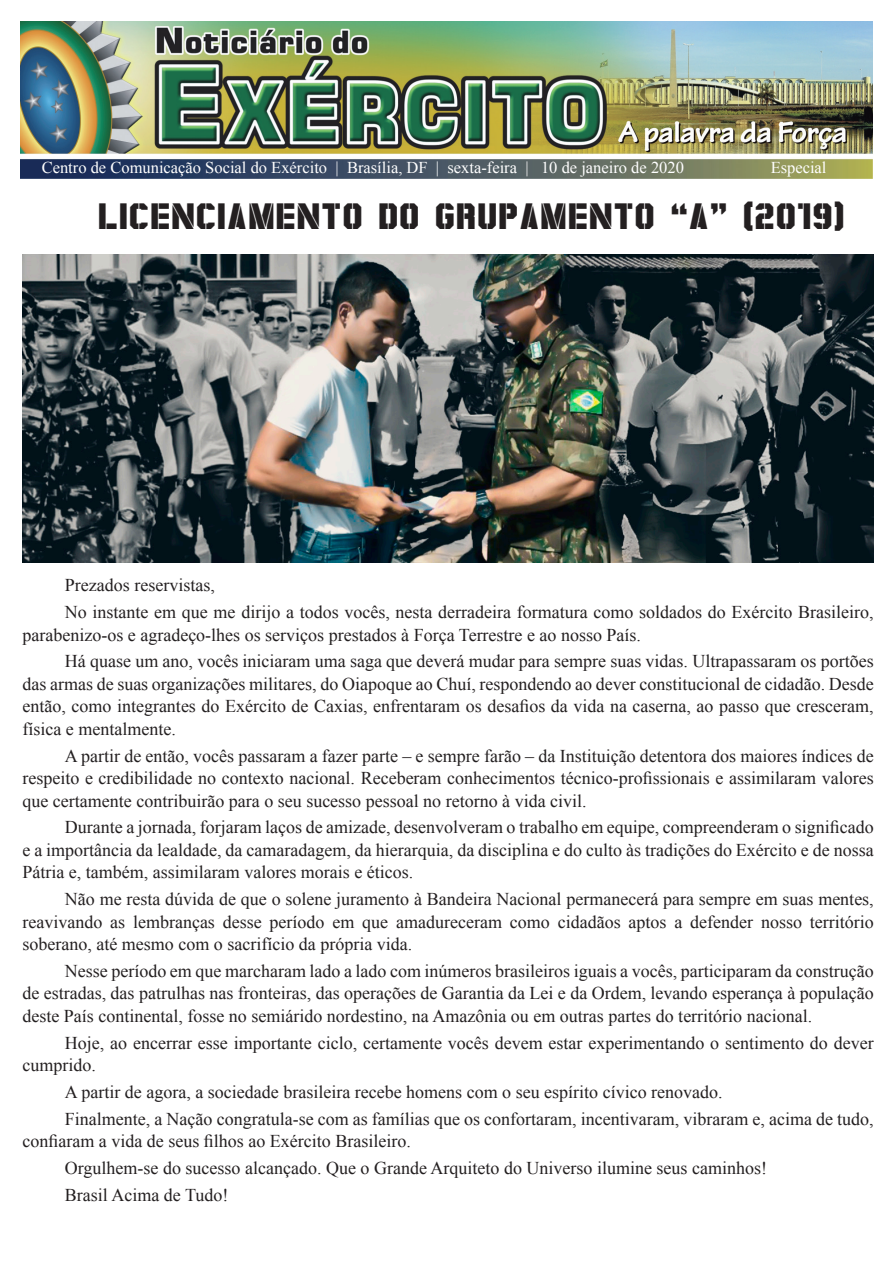
<style>
.page{position:relative;width:893px;height:1263px;background:#fff}
.page>*{position:absolute;margin:0;border:0;box-sizing:border-box;transform-origin:0 0}
.texto{font:37.5px "Coburn";color:#231f20}
.texto-2{font:18px/22.5px "Times New Roman";color:#231f20;text-align:justify}
.t1{font:16.5px "Times New Roman";color:#fff}
</style>
<div class="page">
<img style="left:21px;top:21px;width:851px;height:157px">
<img style="left:22px;top:254px;width:852px;height:308px">
<p class="t1" style="left:42px;top:156px;width:644px">Centro de Comunicação Social do Exército | Brasília, DF | sexta-feira | 10 de janeiro de 2020</p>
<p class="t1" style="left:771px;top:156px;width:57px">Especial</p>
<p class="texto" style="left:97px;top:192px;width:749px">LICENCIAMENTO DO GRUPAMENTO “A” (2019)</p>
<p class="texto-2" style="left:65px;top:574px;width:151px">Prezados reservistas,</p>
<p class="texto-2" style="left:22px;top:600px;width:853px;text-indent:43px">No instante em que me dirijo a todos vocês, nesta derradeira formatura como soldados do Exército Brasileiro, parabenizo-os e agradeço-lhes os serviços prestados à Força Terrestre e ao nosso País.</p>
<p class="texto-2" style="left:22px;top:650px;width:853px;text-indent:43px">Há quase um ano, vocês iniciaram uma saga que deverá mudar para sempre suas vidas. Ultrapassaram os portões das armas de suas organizações militares, do Oiapoque ao Chuí, respondendo ao dever constitucional de cidadão. Desde então, como integrantes do Exército de Caxias, enfrentaram os desafios da vida na caserna, ao passo que cresceram, física e mentalmente.</p>
<p class="texto-2" style="left:22px;top:744px;width:853px;text-indent:43px">A partir de então, vocês passaram a fazer parte – e sempre farão – da Instituição detentora dos maiores índices de respeito e credibilidade no contexto nacional. Receberam conhecimentos técnico-profissionais e assimilaram valores que certamente contribuirão para o seu sucesso pessoal no retorno à vida civil.</p>
<p class="texto-2" style="left:22px;top:816px;width:853px;text-indent:43px">Durante a jornada, forjaram laços de amizade, desenvolveram o trabalho em equipe, compreenderam o significado e a importância da lealdade, da camaradagem, da hierarquia, da disciplina e do culto às tradições do Exército e de nossa Pátria e, também, assimilaram valores morais e éticos.</p>
<p class="texto-2" style="left:22px;top:887px;width:853px;text-indent:43px">Não me resta dúvida de que o solene juramento à Bandeira Nacional permanecerá para sempre em suas mentes, reavivando as lembranças desse período em que amadureceram como cidadãos aptos a defender nosso território soberano, até mesmo com o sacrifício da própria vida.</p>
<p class="texto-2" style="left:22px;top:959px;width:853px;text-indent:43px">Nesse período em que marcharam lado a lado com inúmeros brasileiros iguais a vocês, participaram da construção de estradas, das patrulhas nas fronteiras, das operações de Garantia da Lei e da Ordem, levando esperança à população deste País continental, fosse no semiárido nordestino, na Amazônia ou em outras partes do território nacional.</p>
<p class="texto-2" style="left:22px;top:1031px;width:853px;text-indent:43px">Hoje, ao encerrar esse importante ciclo, certamente vocês devem estar experimentando o sentimento do dever cumprido.</p>
<p class="texto-2" style="left:65px;top:1080px;width:659px">A partir de agora, a sociedade brasileira recebe homens com o seu espírito cívico renovado.</p>
<p class="texto-2" style="left:22px;top:1107px;width:853px;text-indent:43px">Finalmente, a Nação congratula-se com as famílias que os confortaram, incentivaram, vibraram e, acima de tudo, confiaram a vida de seus filhos ao Exército Brasileiro.</p>
<p class="texto-2" style="left:65px;top:1156px;width:704px">Orgulhem-se do sucesso alcançado. Que o Grande Arquiteto do Universo ilumine seus caminhos!</p>
<p class="texto-2" style="left:65px;top:1183px;width:165px">Brasil Acima de Tudo!</p>
</div>
